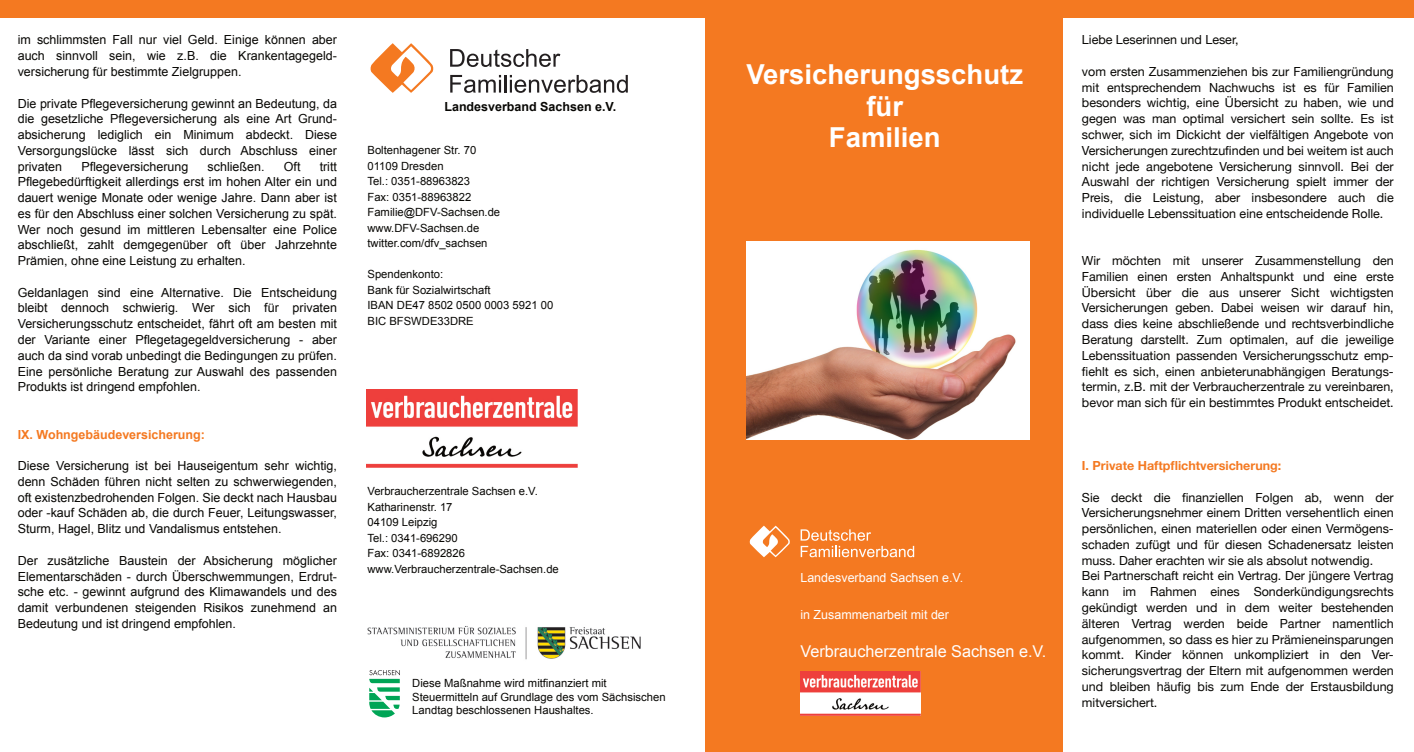
<style>
.page{position:relative;width:1414px;height:752px;background:#fff}
.page>*{position:absolute;margin:0;border:0;box-sizing:border-box;transform-origin:0 0}
.t1{font:700 27.5px/31.2px "Arial";color:#fff;text-align:center}
.t2{font:16.25px "Arial";color:#fff}
.t3{font:12.5px/15.8px "Helvetica Neue";color:#080704;text-align:justify}
.t4{font:12.5px/15.8px "Arial";color:#080704;text-align:justify}
.t5{font:12.5px "Arial";color:#fff}
.t6{font:700 12.5px "Helvetica Neue";color:#f47921}
.t7{font:700 12.5px "Arial";color:#f47921}
.t8{font:700 12.5px "Arial";color:#080704}
.t9{font:11.25px/15.5px "Arial";color:#080704}
</style>
<div class="page">
<div style="left:705px;top:0;width:358px;height:751px;background:#f47921"></div>
<svg style="left:370px;top:43px;width:64px;height:50px"></svg>
<svg style="left:450px;top:49px;width:110px;height:18px"></svg>
<svg style="left:450px;top:75px;width:178px;height:18px"></svg>
<svg style="left:369px;top:670px;width:31px;height:47px"></svg>
<div style="left:0;top:0;width:1414px;height:18px;background:#f47921"></div>
<img style="left:367px;top:626px;width:274px;height:34px">
<img style="left:747px;top:241px;width:282px;height:198px">
<img style="left:367px;top:389px;width:211px;height:78px">
<img style="left:801px;top:671px;width:120px;height:44px">
<svg style="left:749px;top:525px;width:41px;height:32px"></svg>
<svg style="left:800px;top:529px;width:114px;height:28px"></svg>
<p class="t4" style="left:18px;top:33px;width:321px">im schlimmsten Fall nur viel Geld. Einige können aber auch sinnvoll sein, wie z.B. die Krankentagegeld&shy;versicherung für bestimmte Zielgruppen.</p>
<p class="t4" style="left:18px;top:96px;width:321px">Die private Pflegeversicherung gewinnt an Bedeutung, da die gesetzliche Pflegeversicherung als eine Art Grund&shy;absicherung lediglich ein Minimum abdeckt. Diese Versorgungslücke lässt sich durch Abschluss einer privaten</p>
<p class="t4" style="left:81px;top:159px;width:109px">Pflegeversicherung</p>
<p class="t4" style="left:208px;top:159px;width:58px">schließen.</p>
<p class="t4" style="left:284px;top:159px;width:18px">Oft</p>
<p class="t4" style="left:18px;top:159px;width:321px;text-indent:302px">tritt Pflegebedürftigkeit allerdings erst im hohen Alter ein und dauert wenige Monate oder wenige Jahre. Dann aber ist es für den Abschluss einer solchen Versicherung zu spät.<br>Wer noch gesund im mittleren Lebensalter eine Police abschließt, zahlt demgegenüber oft über Jahrzehnte Prämien, ohne eine Leistung zu erhalten.</p>
<p class="t4" style="left:18px;top:285px;width:321px">Geldanlagen sind eine Alternative. Die Entscheidung bleibt dennoch schwierig. Wer sich für privaten Versicherungsschutz entscheidet, fährt oft am besten mit der Variante einer Pflegetagegeldversicherung - aber auch da sind vorab unbedingt die Bedingungen zu prüfen.<br>Eine persönliche Beratung zur Auswahl des passenden Produkts ist dringend empfohlen.</p>
<p class="t7" style="left:18px;top:429px;width:189px">IX. Wohngebäudeversicherung:</p>
<p class="t4" style="left:18px;top:459px;width:321px">Diese Versicherung ist bei Hauseigentum sehr wichtig, denn Schäden führen nicht selten zu schwerwiegenden, oft existenzbedrohenden Folgen. Sie deckt nach Hausbau oder -kauf Schäden ab, die durch Feuer, Leitungswasser, Sturm, Hagel, Blitz und Vandalismus entstehen.</p>
<p class="t4" style="left:18px;top:553px;width:321px">Der zusätzliche Baustein der Absicherung möglicher Elementarschäden - durch Überschwemmungen, Erdrut&shy;sche etc. - gewinnt aufgrund des Klimawandels und des damit verbundenen steigenden Risikos zunehmend an Bedeutung und ist dringend empfohlen.</p>
<p class="t8" style="left:444px;top:102px;width:173px">Landesverband Sachsen e.V.</p>
<p class="t9" style="left:367px;top:143px;width:134px">Boltenhagener Str. 70<br>01109 Dresden<br>Tel.: 0351-88963823<br>Fax: 0351-88963822<br>Familie@DFV-Sachsen.de www.DFV-Sachsen.de twitter.com/dfv_sachsen</p>
<p class="t9" style="left:367px;top:267px;width:187px">Spendenkonto:<br>Bank für Sozialwirtschaft<br>IBAN DE47 8502 0500 0003 5921 00<br>BIC BFSWDE33DRE</p>
<p class="t9" style="left:367px;top:484px;width:193px">Verbraucherzentrale Sachsen e.V.<br>Katharinenstr. 17<br>04109 Leipzig<br>Tel.: 0341-696290<br>Fax: 0341-6892826 www.Verbraucherzentrale-Sachsen.de</p>
<p class="t9" style="left:412px;top:677px;width:255px;line-height:13.4px">Diese Maßnahme wird mitfinanziert mit<br>Steuermitteln auf Grundlage des vom Sächsischen<br>Landtag beschlossenen Haushaltes.</p>
<h1 class="t1" style="left:746px;top:61px;width:278px">Versicherungsschutz für<br>Familien</h1>
<p class="t5" style="left:800px;top:572px;width:164px">Landesverband Sachsen e.V.</p>
<p class="t5" style="left:800px;top:609px;width:150px">in Zusammenarbeit mit der</p>
<h2 class="t2" style="left:800px;top:644px;width:248px">Verbraucherzentrale Sachsen e.V.</h2>
<p class="t3" style="left:1082px;top:32px;width:158px">Liebe Leserinnen und Leser,</p>
<p class="t3" style="left:1082px;top:63px;width:313px">vom ersten Zusammenziehen bis zur Familiengründung mit entsprechendem Nachwuchs ist es für Familien besonders wichtig, eine Übersicht zu haben, wie und gegen was man optimal versichert sein sollte. Es ist schwer, sich im Dickicht der vielfältigen Angebote von Versicherungen zurechtzufinden und bei weitem ist auch nicht jede angebotene Versicherung sinnvoll. Bei der Auswahl der richtigen Versicherung spielt immer der Preis, die Leistung, aber insbesondere auch die individuelle Lebenssituation eine entscheidende Rolle.</p>
<p class="t3" style="left:1082px;top:252px;width:313px">Wir möchten mit unserer Zusammenstellung den Familien einen ersten Anhaltspunkt und eine erste Übersicht über die aus unserer Sicht wichtigsten Versicherungen geben. Dabei weisen wir darauf hin, dass dies keine abschließende und rechtsverbindliche Beratung darstellt. Zum optimalen, auf die jeweilige Lebenssituation passenden Versicherungsschutz emp&shy;fiehlt es sich, einen anbieterunabhängigen Beratungs&shy;termin, z.B. mit der Verbraucherzentrale zu vereinbaren, bevor man sich für ein bestimmtes Produkt entscheidet.</p>
<p class="t6" style="left:1082px;top:457px;width:201px">I. Private Haftpflichtversicherung:</p>
<p class="t3" style="left:1082px;top:489px;width:313px;text-align:left">Sie deckt die finanziellen Folgen ab, wenn der Versicherungsnehmer einem Dritten versehentlich einen persönlichen, einen materiellen oder einen Vermögens&shy;schaden zufügt und für diesen Schadenersatz leisten muss. Daher erachten wir sie als absolut notwendig.<br>Bei Partnerschaft reicht ein Vertrag. Der jüngere Vertrag kann im Rahmen eines Sonderkündigungsrechts gekündigt werden und in dem weiter bestehenden älteren Vertrag werden beide Partner namentlich aufgenommen, so dass es hier zu Prämieneinsparungen kommt. Kinder können unkompliziert in den Ver&shy;sicherungsvertrag der Eltern mit aufgenommen werden und bleiben häufig bis zum Ende der Erstausbildung mitversichert.</p>
</div>
